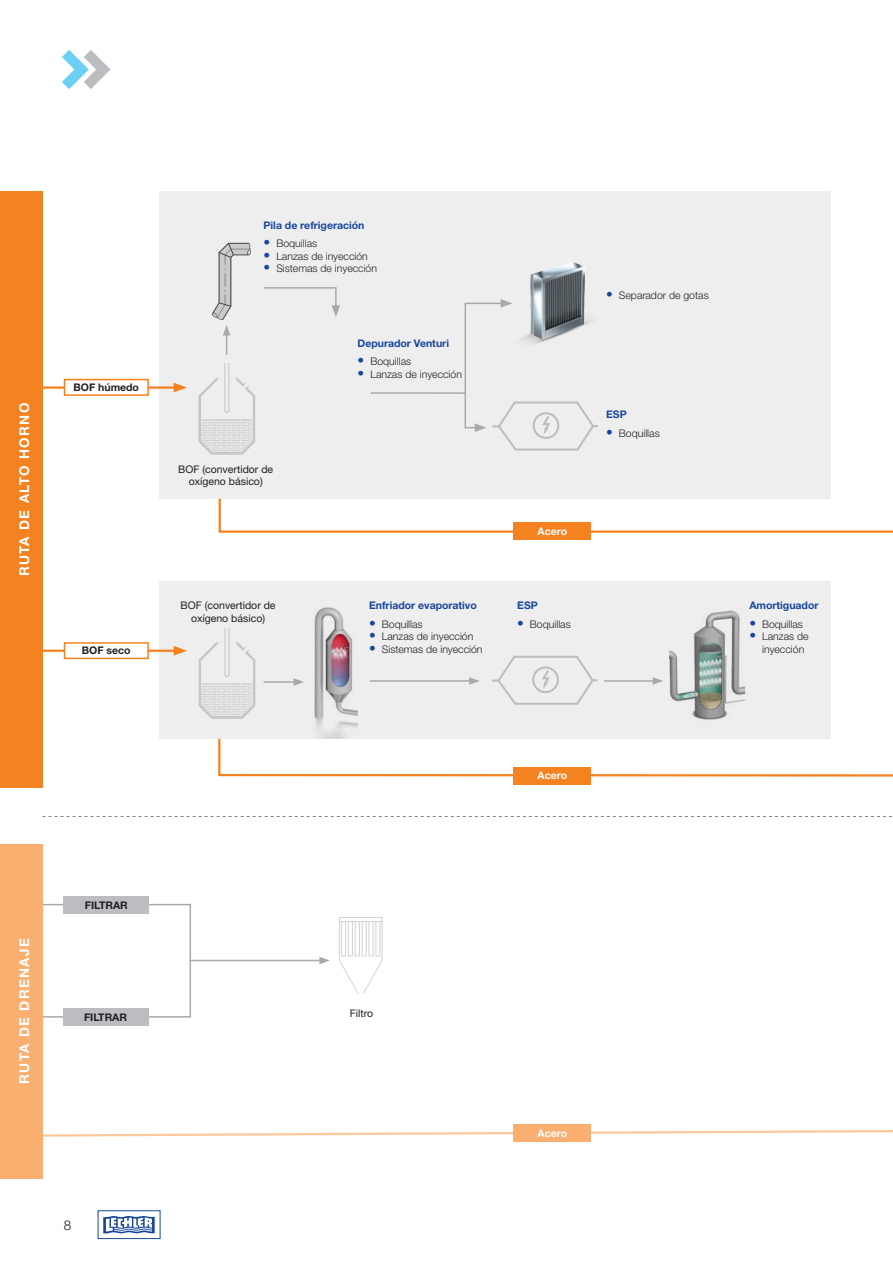
<style>
.page{position:relative;width:893px;height:1263px;background:#fff}
.page>*{position:absolute;margin:0;border:0;box-sizing:border-box;transform-origin:0 0}
.t1{font:700 13.5px "Helvetica Neue LTW1 G";letter-spacing:.1em;color:#fff}
.t2{font:300 13.5px "Helvetica Neue LTW1 G";color:#231f20}
.t3{font:300 10.5px/12.6px "Helvetica Neue LTW1 G";color:#231f20}
.Eigenschaften{font:700 10.5px "Helvetica Neue LTW1 G";color:#18469d}
.t4{font:10.5px/12.6px "Helvetica Neue LTW1 G";color:#231f20;text-align:center}
.t5{font:700 10.5px "Helvetica Neue LTW1 G";color:#231f20}
.t6{font:700 10.5px "Helvetica Neue LTW1 G";color:#fff}
.s1{font-weight:100;font-size:13.5px;color:#18469d}
</style>
<div class="page">
<div style="left:159px;top:581px;width:672px;height:158px;background:#eeeeef"></div>
<div style="left:159px;top:191px;width:672px;height:308px;background:#eeeeef"></div>
<svg style="left:199px;top:642px;width:47px;height:77px"></svg>
<hr style="left:224px;top:364px;width:1px;height:46px;background:#c5c6c8">
<hr style="left:229px;top:364px;width:1px;height:46px;background:#c5c6c8">
<svg style="left:198px;top:377px;width:57px;height:78px"></svg>
<img style="left:693px;top:715px;width:34px;height:5px">
<img style="left:212px;top:242px;width:39px;height:78px">
<img style="left:530px;top:262px;width:55px;height:37px">
<img style="left:314px;top:715px;width:44px;height:21px">
<svg style="left:217px;top:498px;width:676px;height:217px"></svg>
<svg style="left:218px;top:736px;width:675px;height:42px"></svg>
<svg style="left:43px;top:896px;width:850px;height:242px"></svg>
<svg style="left:174px;top:383px;width:13px;height:9px"></svg>
<svg style="left:174px;top:646px;width:13px;height:10px"></svg>
<hr style="left:371px;top:392px;width:94px;height:2px;background:#a8a9ad">
<svg style="left:263px;top:287px;width:77px;height:30px"></svg>
<svg style="left:223px;top:325px;width:7px;height:30px"></svg>
<hr style="left:190px;top:960px;width:132px;height:1px;background:#a8a9ad">
<svg style="left:319px;top:957px;width:11px;height:7px"></svg>
<hr style="left:370px;top:680px;width:101px;height:2px;background:#a8a9ad">
<svg style="left:469px;top:677px;width:11px;height:8px"></svg>
<hr style="left:604px;top:680px;width:51px;height:2px;background:#a8a9ad">
<svg style="left:653px;top:677px;width:10px;height:8px"></svg>
<svg style="left:464px;top:299px;width:134px;height:152px"></svg>
<hr style="left:264px;top:681px;width:32px;height:2px;background:#a8a9ad">
<svg style="left:293px;top:678px;width:11px;height:8px"></svg>
<hr style="left:190px;top:904px;width:1px;height:113px;background:#a8a9ad">
<hr style="left:43px;top:904px;width:148px;height:1px;background:#a8a9ad">
<hr style="left:43px;top:1016px;width:148px;height:1px;background:#a8a9ad">
<div style="left:0;top:192px;width:43px;height:596px;background:#f58220"></div>
<div style="left:0;top:844px;width:43px;height:334px;background:#faaf71"></div>
<svg style="left:43px;top:816px;width:849px;height:1px"></svg>
<div style="left:98px;top:1210px;width:62px;height:29px;border:1px solid #18469d"></div>
<svg style="left:103px;top:1216px;width:52px;height:18px"></svg>
<div style="left:325px;top:998px;width:73px;height:19px;background:#fff"></div>
<div style="left:64px;top:642px;width:85px;height:17px;border:2px solid #f58220"></div>
<div style="left:64px;top:379px;width:85px;height:17px;border:2px solid #f58220"></div>
<div style="left:64px;top:896px;width:85px;height:17px;background:#bcbdc0"></div>
<div style="left:63px;top:1008px;width:85px;height:17px;background:#bcbdc0"></div>
<div style="left:514px;top:1125px;width:77px;height:17px;background:#faaf71"></div>
<div style="left:514px;top:767px;width:77px;height:17px;background:#f58220"></div>
<div style="left:514px;top:522px;width:77px;height:17px;background:#f58220"></div>
<svg style="left:62px;top:50px;width:49px;height:39px"></svg>
<p class="t1" style="left:16px;top:576px;width:175px;rotate:-90deg">RUTA DE ALTO HORNO</p>
<p class="t5" style="left:74px;top:381px;width:67px">BOF húmedo</p>
<p class="t5" style="left:82px;top:644px;width:50px">BOF seco</p>
<p class="Eigenschaften" style="left:264px;top:218px;width:102px">Pila de refrigeración</p>
<p class="t3" style="left:264px;top:237px;width:55px"><span class="s1">•</span> Boquillas</p>
<p class="t3" style="left:264px;top:250px;width:106px"><span class="s1">•</span> Lanzas de inyección</p>
<p class="t3" style="left:264px;top:262px;width:115px"><span class="s1">•</span> Sistemas de inyección</p>
<p class="t4" style="left:178px;top:462px;width:96px">BOF (convertidor de oxígeno básico)</p>
<p class="Eigenschaften" style="left:358px;top:336px;width:93px">Depurador Venturi</p>
<p class="t3" style="left:358px;top:355px;width:55px"><span class="s1">•</span> Boquillas</p>
<p class="t3" style="left:358px;top:368px;width:106px"><span class="s1">•</span> Lanzas de inyección</p>
<p class="t3" style="left:606px;top:289px;width:104px"><span class="s1">•</span> Separador de gotas</p>
<p class="t6" style="left:537px;top:524px;width:31px">Acero</p>
<p class="Eigenschaften" style="left:606px;top:408px;width:22px">ESP</p>
<p class="t3" style="left:606px;top:427px;width:55px"><span class="s1">•</span> Boquillas</p>
<p class="t4" style="left:181px;top:599px;width:96px">BOF (convertidor de oxígeno básico)</p>
<p class="Eigenschaften" style="left:749px;top:599px;width:71px">Amortiguador</p>
<p class="t3" style="left:749px;top:617px;width:55px"><span class="s1">•</span> Boquillas</p>
<p class="t3" style="left:762px;top:630px;width:48px;text-indent:-13px"><span class="s1">•</span> Lanzas de inyección</p>
<p class="Eigenschaften" style="left:517px;top:599px;width:22px">ESP</p>
<p class="t3" style="left:517px;top:617px;width:55px"><span class="s1">•</span> Boquillas</p>
<p class="Eigenschaften" style="left:369px;top:599px;width:109px">Enfriador evaporativo</p>
<p class="t3" style="left:369px;top:617px;width:55px"><span class="s1">•</span> Boquillas</p>
<p class="t3" style="left:369px;top:630px;width:106px"><span class="s1">•</span> Lanzas de inyección</p>
<p class="t3" style="left:369px;top:643px;width:115px"><span class="s1">•</span> Sistemas de inyección</p>
<p class="t6" style="left:537px;top:769px;width:31px">Acero</p>
<p class="t1" style="left:16px;top:1084px;width:147px;rotate:-90deg">RUTA DE DRENAJE</p>
<p class="t5" style="left:85px;top:898px;width:44px">FILTRAR</p>
<p class="t5" style="left:84px;top:1010px;width:44px">FILTRAR</p>
<p class="t2" style="left:64px;top:1217px;width:9px">8</p>
<p class="t4" style="left:350px;top:1007px;width:25px">Filtro</p>
<p class="t6" style="left:537px;top:1127px;width:31px">Acero</p>
</div>
